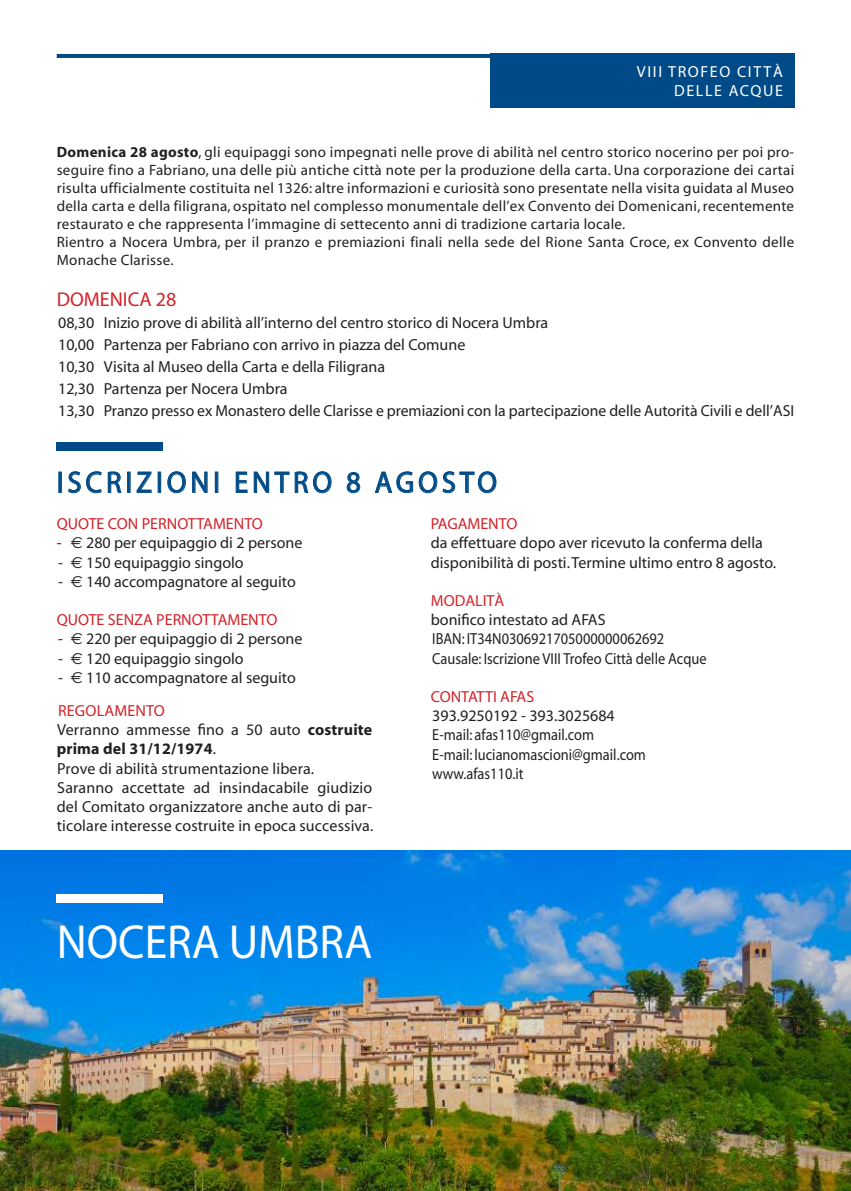
<style>
.page{position:relative;width:851px;height:1191px;background:#fff}
.page>*{position:absolute;margin:0;border:0;box-sizing:border-box;transform-origin:0 0}
.t1{font:48px "Myriad";color:#fff;scale:.95 1}
.t2{font:30px "Myriad";letter-spacing:.14em;color:#004b87;scale:.95 1}
.t3{font:20px "Myriad";color:#d1232a}
.t4{font:16px/19.2px "Myriad";color:#231f20}
.t5{font:16px "Myriad";color:#d1232a}
.t6{font:16px/19.2px "Myriad";letter-spacing:.1em;color:#fff;text-align:right}
.t7{font:15px/18px "Myriad";letter-spacing:.02em;color:#231f20}
.s1{font-weight:700}
.s2{font-family:"Euro Sans"}
.s3{color:#d1232a}
</style>
<div class="page">
<img style="left:0;top:850px;width:850px;height:341px">
<hr style="left:57px;top:54px;width:737px;height:4px;background:#004b87">
<div style="left:489px;top:54px;width:305px;height:54px;background:#004b87"></div>
<div style="left:57px;top:442px;width:106px;height:9px;background:#004b87"></div>
<div style="left:59px;top:472px;width:3px;height:20px;border:1px solid #004b87"></div>
<svg style="left:68px;top:471px;width:34px;height:22px"></svg>
<svg style="left:108px;top:471px;width:13px;height:22px"></svg>
<div style="left:127px;top:472px;width:3px;height:20px;border:1px solid #004b87"></div>
<svg style="left:137px;top:472px;width:14px;height:21px"></svg>
<div style="left:158px;top:472px;width:3px;height:20px;border:1px solid #004b87"></div>
<svg style="left:167px;top:471px;width:19px;height:22px"></svg>
<svg style="left:192px;top:471px;width:15px;height:22px"></svg>
<div style="left:215px;top:472px;width:3px;height:20px;border:1px solid #004b87"></div>
<svg style="left:236px;top:472px;width:11px;height:21px"></svg>
<svg style="left:254px;top:471px;width:35px;height:22px"></svg>
<svg style="left:295px;top:471px;width:36px;height:22px"></svg>
<svg style="left:347px;top:472px;width:13px;height:21px"></svg>
<svg style="left:375px;top:471px;width:38px;height:22px"></svg>
<svg style="left:419px;top:471px;width:77px;height:22px"></svg>
<div style="left:57px;top:894px;width:106px;height:9px;background:#fff"></div>
<p class="t6" style="left:637px;top:62px;width:147px">VIII TROFEO CITTÀ<br>DELLE ACQUE</p>
<p class="t7" style="left:57px;top:144px;width:739px"><span class="s1">Domenica 28 agosto</span>, gli equipaggi sono impegnati nelle prove di abilità nel centro storico nocerino per poi pro&shy;seguire fino a Fabriano, una delle più antiche città note per la produzione della carta. Una corporazione dei cartai risulta ufficialmente costituita nel 1326: altre informazioni e curiosità sono presentate nella visita guidata al Museo della carta e della filigrana, ospitato nel complesso monumentale dell’ex Convento dei Domenicani, recentemente restaurato e che rappresenta l’immagine di settecento anni di tradizione cartaria locale.<br>Rientro a Nocera Umbra, per il pranzo e premiazioni finali nella sede del Rione Santa Croce, ex Convento delle Monache Clarisse.</p>
<p class="t3" style="left:57px;top:290px;width:121px">DOMENICA 28</p>
<p class="t4" style="left:58px;top:313px;width:737px;line-height:22px">08,30 Inizio prove di abilità all’interno del centro storico di Nocera Umbra<br>10,00 Partenza per Fabriano con arrivo in piazza del Comune<br>10,30 Visita al Museo della Carta e della Filigrana<br>12,30 Partenza per Nocera Umbra<br>13,30 Pranzo presso ex Monastero delle Clarisse e premiazioni con la partecipazione delle Autorità Civili e dell’ASI</p>
<h2 class="t2" style="left:57px;top:467px;width:465px">ISCRIZIONI ENTRO 8 AGOSTO</h2>
<p class="t5" style="left:431px;top:516px;width:88px">PAGAMENTO</p>
<p class="t4" style="left:431px;top:534px;width:347px">da effettuare dopo aver ricevuto la conferma della disponibilità di posti. Termine ultimo entro 8 agosto.</p>
<p class="t5" style="left:431px;top:592px;width:75px">MODALITÀ</p>
<p class="t4" style="left:431px;top:611px;width:277px">bonifico intestato ad AFAS<br>IBAN: IT34N0306921705000000062692<br>Causale: Iscrizione VIII Trofeo Città delle Acque</p>
<p class="t5" style="left:431px;top:688px;width:105px">CONTATTI AFAS</p>
<p class="t4" style="left:432px;top:707px;width:215px">393.9250192 - 393.3025684<br>E-mail: afas110@gmail.com<br>E-mail: lucianomascioni@gmail.com www.afas110.it</p>
<p class="t5" style="left:57px;top:516px;width:208px">QUOTE CON PERNOTTAMENTO</p>
<p class="t4" style="left:57px;top:534px;width:247px">- <span class="s2">E</span> 280 per equipaggio di 2 persone</p>
<p class="t4" style="left:58px;top:553px;width:187px">- <span class="s2">E</span> 150 equipaggio singolo</p>
<p class="t4" style="left:58px;top:572px;width:239px">- <span class="s2">E</span> 140 accompagnatore al seguito</p>
<p class="t5" style="left:57px;top:612px;width:222px">QUOTE SENZA PERNOTTAMENTO</p>
<p class="t4" style="left:58px;top:630px;width:246px">- <span class="s2">E</span> 220 per equipaggio di 2 persone</p>
<p class="t4" style="left:58px;top:649px;width:187px">- <span class="s2">E</span> 120 equipaggio singolo</p>
<p class="t4" style="left:58px;top:661px;width:239px;line-height:33.2px">- <span class="s2">E</span> 110 accompagnatore al seguito<br><span class="s3">REGOLAMENTO</span></p>
<p class="t4" style="left:57px;top:721px;width:318px">Verranno ammesse fino a 50 auto <span class="s1">costruite prima del 31/12/1974</span>.<br>Prove di abilità strumentazione libera.<br>Saranno accettate ad insindacabile giudizio del Comitato organizzatore anche auto di par&shy;ticolare interesse costruite in epoca successiva.</p>
<h1 class="t1" style="left:57px;top:918px;width:333px">NOCERA UMBRA</h1>
</div>
